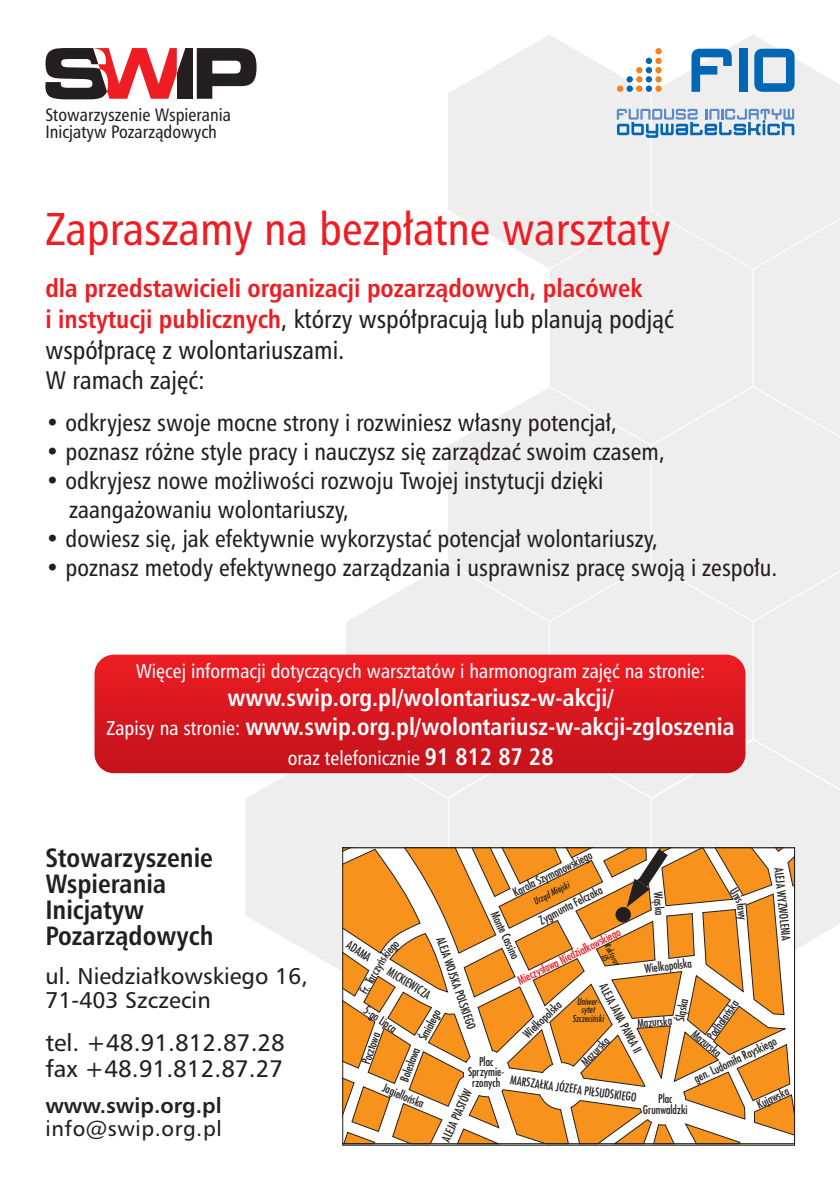
<style>
.page{position:relative;width:840px;height:1191px;background:#fff}
.page>*{position:absolute;margin:0;border:0;box-sizing:border-box;transform-origin:0 0}
.t1{font:46.2px "Humnst 777 Cn EU";color:#ee1d23}
.t2{font:700 26.6px/25.8px "Humnst 777 Cn EU";color:#231f20}
.t3{font:25.4px/30.8px "Humnst 777 Cn EU";color:#231f20}
.t4{font:24px/28.8px "Humnst 777 Cn EU";color:#231f20}
.t5{font:700 24px/29.2px "Humnst 777 Cn EU";color:#fff;text-align:center}
.t6{font:24px/26px "Humnst 777 EU";color:#231f20}
.t7{font:22.8px/24.6px "Humnst 777 EU";color:#231f20}
.t8{font:21.4px "Humnst 777 EU";letter-spacing:.025em;color:#231f20}
.t9{font:700 21.4px "Humnst 777 EU";color:#231f20}
.t10{font:20px "Humnst 777 Cn EU";color:#fff}
.t11{font:18px/17.4px "Humnst 777 Cn EU";color:#231f20}
.t12{font:11.8px/10.4px "Fujiyama";color:#231f20;text-align:center}
.t13{font:11.8px "Fujiyama";color:#ee1d23}
.t14{font:11.6px "Fujiyama";color:#231f20}
.t15{font:italic 9.4px/8.2px "Fujiyama";color:#231f20;text-align:center}
.t16{font:italic 8.4px/7.4px "Fujiyama";color:#231f20;text-align:center}
.s1{font-weight:700;color:#ee1d23}
.s2{font-weight:400;font-size:20px}
.s3{font-weight:700;font-size:24px}
</style>
<div class="page">
<svg style="left:651px;top:35px;width:188px;height:175px;fill:#eeeeef"></svg>
<div style="left:449px;top:798px;width:201px;height:49px;background:#eeeeef"></div>
<div style="left:652px;top:446px;width:187px;height:116px;background:#eeeeef"></div>
<svg style="left:448px;top:388px;width:203px;height:174px;background:#efeff0"></svg>
<div style="left:753px;top:562px;width:86px;height:177px;background:#eeeeef"></div>
<div style="left:549px;top:562px;width:204px;height:236px;background:#eeeeef"></div>
<svg style="left:346px;top:562px;width:203px;height:236px;fill:#eeeeef"></svg>
<div style="left:753px;top:210px;width:86px;height:236px;background:#eeeeef"></div>
<div style="left:548px;top:210px;width:205px;height:236px;background:#eeeeef"></div>
<svg style="left:650px;top:739px;width:189px;height:236px;background:#efeff0"></svg>
<svg style="left:244px;top:773px;width:205px;height:198px;background:#f0eff0"></svg>
<svg style="left:448px;top:35px;width:203px;height:235px;fill:#eeeeef"></svg>
<div style="left:94px;top:654px;width:651px;height:119px;background:linear-gradient(to bottom,#ed1d23,#c3121b);border-radius:19px"></div>
<svg style="left:691px;top:49px;width:40px;height:43px;background:#7cadd2"></svg>
<div style="left:738px;top:49px;width:8px;height:43px;background:#0166b3"></div>
<svg style="left:753px;top:49px;width:41px;height:43px;background:#5f9cca"></svg>
<div style="left:655px;top:85px;width:6px;height:7px;background:#f58220;border-radius:50%"></div>
<svg style="left:645px;top:85px;width:6px;height:7px"></svg>
<svg style="left:635px;top:85px;width:7px;height:7px"></svg>
<div style="left:626px;top:85px;width:6px;height:7px;background:#0166b3;border-radius:50%"></div>
<div style="left:655px;top:76px;width:6px;height:7px;background:#f58220;border-radius:50%"></div>
<div style="left:645px;top:76px;width:6px;height:7px;background:#0166b3;border-radius:50%"></div>
<svg style="left:635px;top:76px;width:7px;height:7px"></svg>
<div style="left:626px;top:76px;width:6px;height:7px;background:#0166b3;border-radius:50%"></div>
<svg style="left:616px;top:85px;width:7px;height:7px"></svg>
<svg style="left:635px;top:67px;width:7px;height:6px"></svg>
<svg style="left:645px;top:48px;width:16px;height:25px"></svg>
<svg style="left:616px;top:109px;width:177px;height:29px;background:#9fbdda"></svg>
<div style="left:177px;top:48px;width:15px;height:51px;background:#231f20"></div>
<svg style="left:197px;top:48px;width:59px;height:51px"></svg>
<svg style="left:45px;top:48px;width:140px;height:51px"></svg>
<svg style="left:344px;top:849px;width:448px;height:294px"></svg>
<div style="left:342px;top:847px;width:452px;height:298px;border:1px solid #231f20"></div>
<p class="t11" style="left:45px;top:107px;width:187px">Stowarzyszenie Wspierania<br>Inicjatyw Pozarządowych</p>
<h1 class="t1" style="left:45px;top:210px;width:626px">Zapraszamy na bezpłatne warsztaty</h1>
<p class="t3" style="left:45px;top:275px;width:629px"><span class="s1">dla przedstawicieli organizacji pozarządowych, placówek<br>i instytucji publicznych</span>, którzy współpracują lub planują podjąć współpracę z wolontariuszami.<br>W ramach zajęć:</p>
<p class="t4" style="left:45px;top:410px;width:573px">• odkryjesz swoje mocne strony i rozwiniesz własny potencjał,</p>
<p class="t4" style="left:45px;top:439px;width:620px">• poznasz różne style pracy i nauczysz się zarządzać swoim czasem,</p>
<p class="t4" style="left:69px;top:468px;width:535px;text-indent:-24px">• odkryjesz nowe możliwości rozwoju Twojej instytucji dzięki zaangażowaniu wolontariuszy,</p>
<p class="t4" style="left:45px;top:526px;width:613px">• dowiesz się, jak efektywnie wykorzystać potencjał wolontariuszy,</p>
<p class="t4" style="left:45px;top:555px;width:733px">• poznasz metody efektywnego zarządzania i usprawnisz pracę swoją i zespołu.</p>
<p class="t10" style="left:136px;top:663px;width:571px">Więcej informacji dotyczących warsztatów i harmonogram zajęć na stronie:</p>
<p class="t5" style="left:106px;top:685px;width:629px">www.swip.org.pl/wolontariusz-w-akcji/<br><span class="s2">Zapisy na stronie:</span> www.swip.org.pl/wolontariusz-w-akcji-zgloszenia</p>
<p class="t10" style="left:287px;top:749px;width:267px">oraz telefonicznie <span class="s3">91 812 87 28</span></p>
<p class="t2" style="left:45px;top:847px;width:169px">Stowarzyszenie<br>Wspierania<br>Inicjatyw<br>Pozarządowych</p>
<p class="t7" style="left:45px;top:965px;width:264px">ul. Niedziałkowskiego 16,<br>71-403 Szczecin</p>
<p class="t6" style="left:45px;top:1031px;width:241px">tel. +48.91.812.87.28 fax +48.91.812.87.27</p>
<p class="t9" style="left:45px;top:1097px;width:178px">www.swip.org.pl</p>
<p class="t8" style="left:45px;top:1120px;width:178px">info@swip.org.pl</p>
<p class="t12" style="left:511px;top:889px;width:89px;rotate:-27deg">Karola Szymanowskiego</p>
<p class="t14" style="left:783px;top:866px;width:75px;rotate:84deg">ALEJA WYZWOLENIA</p>
<p class="t15" style="left:532px;top:899px;width:41px;rotate:-27deg">Urząd Miejski</p>
<p class="t12" style="left:537px;top:917px;width:71px;rotate:-27deg">Zygmunta Felczaka</p>
<p class="t14" style="left:736px;top:886px;width:17px;rotate:59deg">Unis</p>
<p class="t14" style="left:745px;top:903px;width:18px;rotate:83deg">ławy</p>
<p class="t14" style="left:662px;top:891px;width:25px;rotate:86deg">Wąska</p>
<p class="t14" style="left:498px;top:910px;width:53px;rotate:65deg">Monte Cassino</p>
<p class="t13" style="left:515px;top:976px;width:115px;rotate:-26deg">Mieczysława Niedziałkowskiego</p>
<p class="t14" style="left:445px;top:935px;width:98px;rotate:71deg">ALEJA WOJSKA POLSKIEGO</p>
<p class="t12" style="left:350px;top:940px;width:28px;rotate:33deg">ADAMA</p>
<p class="t14" style="left:380px;top:953px;width:21px;rotate:-49deg">kiego</p>
<p class="t16" style="left:609px;top:942px;width:24px;rotate:63deg">Rektorat<br>US</p>
<p class="t14" style="left:358px;top:990px;width:43px;rotate:-60deg">Fr. Tarczyńs</p>
<p class="t12" style="left:643px;top:964px;width:49px;rotate:-7deg">Wielkopolska</p>
<p class="t12" style="left:390px;top:967px;width:50px;rotate:32deg">MICKIEWICZA</p>
<p class="t14" style="left:606px;top:982px;width:78px;rotate:62deg">ALEJA JANA PAWŁA II</p>
<p class="t15" style="left:572px;top:998px;width:33px">Uniwer&shy;sytet<br>Szczeciński</p>
<p class="t14" style="left:675px;top:1020px;width:25px;rotate:-80deg">Śląska</p>
<p class="t14" style="left:705px;top:1035px;width:47px;rotate:-55deg">Podhalańska</p>
<p class="t14" style="left:521px;top:1032px;width:49px;rotate:-44deg">Wielkopolska</p>
<p class="t12" style="left:367px;top:1005px;width:38px;rotate:34deg">5-go Lipca</p>
<p class="t14" style="left:417px;top:1037px;width:34px;rotate:-62deg">Śmiałego</p>
<p class="t12" style="left:636px;top:1019px;width:36px;rotate:-4deg">Mazurska</p>
<p class="t12" style="left:695px;top:1029px;width:36px;rotate:40deg">Mazurska</p>
<p class="t14" style="left:360px;top:1062px;width:35px;rotate:-70deg">Pocztowa</p>
<p class="t14" style="left:579px;top:1060px;width:36px;rotate:-47deg">Mazurska</p>
<p class="t14" style="left:399px;top:1079px;width:37px;rotate:-69deg">Bolesława</p>
<p class="t12" style="left:692px;top:1074px;width:91px;rotate:-25deg">gen. Ludomiła Rayskiego</p>
<p class="t12" style="left:468px;top:1057px;width:38px">Plac<br>Sprzymie&shy;rzonych</p>
<p class="t12" style="left:511px;top:1075px;width:129px;rotate:8deg">MARSZAŁKA JÓZEFA PIŁSUDSKIEGO</p>
<p class="t12" style="left:384px;top:1083px;width:46px;rotate:23deg">Jagiellońska</p>
<p class="t12" style="left:755px;top:1100px;width:35px;rotate:-24deg">Kujawska</p>
<p class="t14" style="left:440px;top:1139px;width:58px;rotate:-66deg">ALEJA PIASTÓW</p>
<p class="t12" style="left:642px;top:1094px;width:46px">Plac<br>Grunwaldzki</p>
</div>
